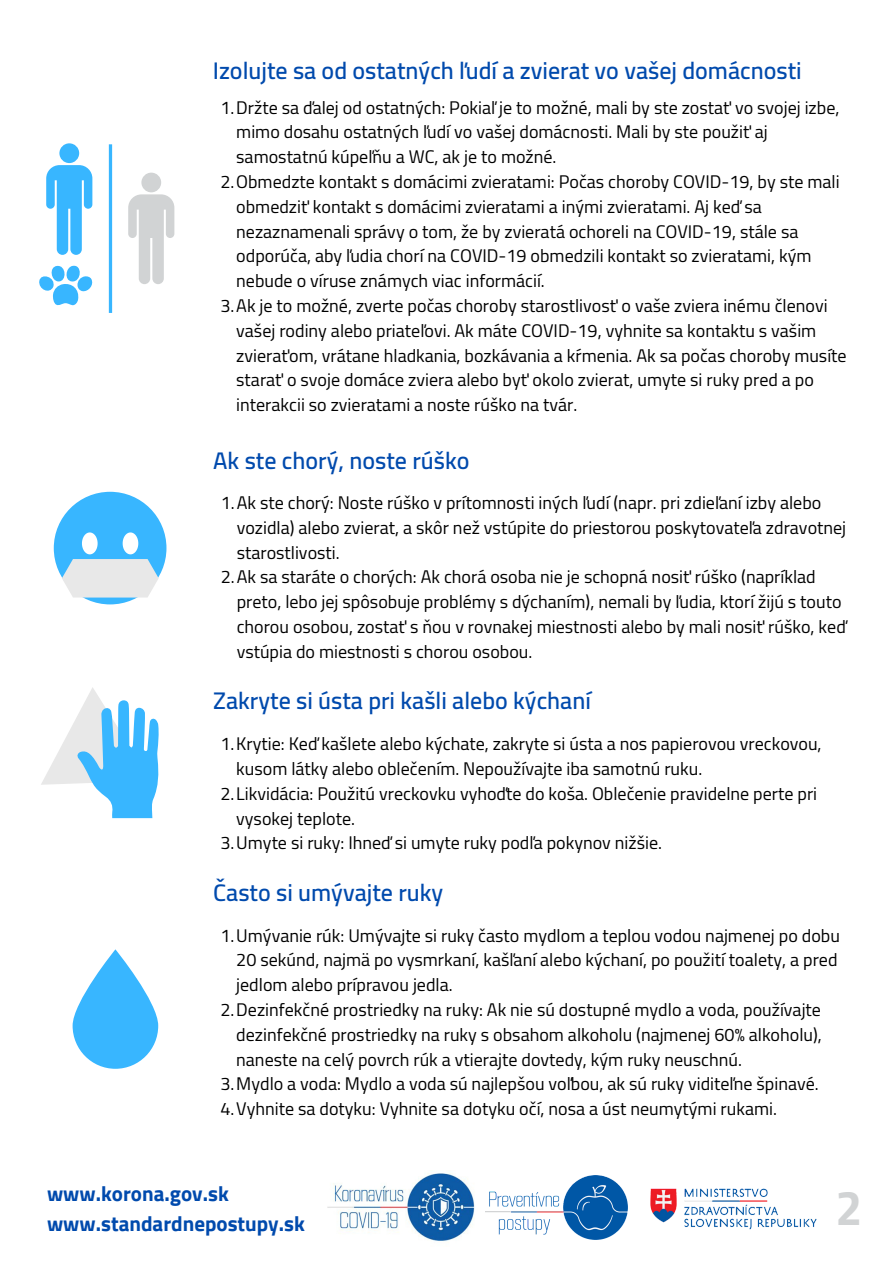
<style>
.page{position:relative;width:894px;height:1264px;background:#fff}
.page>*{position:absolute;margin:0;border:0;box-sizing:border-box;transform-origin:0 0}
.t1{font:700 48px "Cairo";color:#d1d3d4}
.t2{font:600 24px "Cairo";color:#004aad}
.t3{font:700 21px/29.8px "Cairo";color:#004aad}
.t4{font:18px "Cairo";color:#000}
</style>
<div class="page">
<div style="left:59px;top:143px;width:20px;height:20px;background:#38b6ff;border-radius:50%"></div>
<svg style="left:46px;top:165px;width:46px;height:90px"></svg>
<div style="left:141px;top:173px;width:20px;height:19px;background:#d1d3d4;border-radius:50%"></div>
<svg style="left:128px;top:194px;width:46px;height:90px"></svg>
<svg style="left:109px;top:144px;width:3px;height:169px"></svg>
<svg style="left:39px;top:266px;width:53px;height:39px"></svg>
<div style="left:54px;top:492px;width:112px;height:112px;background:#38b6ff;border-radius:50%"></div>
<svg style="left:62px;top:532px;width:97px;height:65px"></svg>
<svg style="left:41px;top:687px;width:117px;height:132px"></svg>
<svg style="left:73px;top:949px;width:85px;height:119px;fill:#38b6ff"></svg>
<img style="left:327px;top:1170px;width:148px;height:71px">
<img style="left:485px;top:1175px;width:142px;height:64px">
<img style="left:650px;top:1188px;width:167px;height:42px">
<h2 class="t2" style="left:213px;top:57px;width:590px">Izolujte sa od ostatných ľudí a zvierat vo vašej domácnosti</h2>
<p class="t4" style="left:220px;top:97px;width:620px">1.Držte sa ďalej od ostatných: Pokiaľ je to možné, mali by ste zostať vo svojej izbe,</p>
<p class="t4" style="left:236px;top:122px;width:533px">mimo dosahu ostatných ľudí vo vašej domácnosti. Mali by ste použiť aj</p>
<p class="t4" style="left:236px;top:146px;width:321px">samostatnú kúpeľňu a WC, ak je to možné.</p>
<p class="t4" style="left:220px;top:171px;width:620px">2.Obmedzte kontakt s domácimi zvieratami: Počas choroby COVID-19, by ste mali</p>
<p class="t4" style="left:236px;top:196px;width:527px">obmedziť kontakt s domácimi zvieratami a inými zvieratami. Aj keď sa</p>
<p class="t4" style="left:236px;top:221px;width:563px">nezaznamenali správy o tom, že by zvieratá ochoreli na COVID-19, stále sa</p>
<p class="t4" style="left:236px;top:246px;width:576px">odporúča, aby ľudia chorí na COVID-19 obmedzili kontakt so zvieratami, kým</p>
<p class="t4" style="left:236px;top:270px;width:310px">nebude o víruse známych viac informácií.</p>
<p class="t4" style="left:220px;top:295px;width:608px">3.Ak je to možné, zverte počas choroby starostlivosť o vaše zviera inému členovi</p>
<p class="t4" style="left:236px;top:320px;width:581px">vašej rodiny alebo priateľovi. Ak máte COVID-19, vyhnite sa kontaktu s vašim</p>
<p class="t4" style="left:236px;top:345px;width:611px">zvieraťom, vrátane hladkania, bozkávania a kŕmenia. Ak sa počas choroby musíte</p>
<p class="t4" style="left:236px;top:369px;width:579px">starať o svoje domáce zviera alebo byť okolo zvierat, umyte si ruky pred a po</p>
<p class="t4" style="left:236px;top:394px;width:342px">interakcii so zvieratami a noste rúško na tvár.</p>
<h2 class="t2" style="left:213px;top:446px;width:258px">Ak ste chorý, noste rúško</h2>
<p class="t4" style="left:221px;top:492px;width:602px">1.Ak ste chorý: Noste rúško v prítomnosti iných ľudí (napr. pri zdieľaní izby alebo</p>
<p class="t4" style="left:236px;top:517px;width:611px">vozidla) alebo zvierat, a skôr než vstúpite do priestorou poskytovateľa zdravotnej</p>
<p class="t4" style="left:236px;top:542px;width:104px">starostlivosti.</p>
<p class="t4" style="left:221px;top:566px;width:596px">2.Ak sa staráte o chorých: Ak chorá osoba nie je schopná nosiť rúško (napríklad</p>
<p class="t4" style="left:236px;top:591px;width:606px">preto, lebo jej spôsobuje problémy s dýchaním), nemali by ľudia, ktorí žijú s touto</p>
<p class="t4" style="left:236px;top:616px;width:610px">chorou osobou, zostať s ňou v rovnakej miestnosti alebo by mali nosiť rúško, keď</p>
<p class="t4" style="left:236px;top:641px;width:297px">vstúpia do miestnosti s chorou osobou.</p>
<h2 class="t2" style="left:213px;top:687px;width:379px">Zakryte si ústa pri kašli alebo kýchaní</h2>
<p class="t4" style="left:220px;top:733px;width:602px">1.Krytie: Keď kašlete alebo kýchate, zakryte si ústa a nos papierovou vreckovou,</p>
<p class="t4" style="left:236px;top:758px;width:467px">kusom látky alebo oblečením. Nepoužívajte iba samotnú ruku.</p>
<p class="t4" style="left:220px;top:783px;width:598px">2.Likvidácia: Použitú vreckovku vyhoďte do koša. Oblečenie pravidelne perte pri</p>
<p class="t4" style="left:236px;top:807px;width:120px">vysokej teplote.</p>
<p class="t4" style="left:220px;top:832px;width:443px">3.Umyte si ruky: Ihneď si umyte ruky podľa pokynov nižšie.</p>
<h2 class="t2" style="left:213px;top:878px;width:231px">Často si umývajte ruky</h2>
<p class="t4" style="left:220px;top:924px;width:620px">1.Umývanie rúk: Umývajte si ruky často mydlom a teplou vodou najmenej po dobu</p>
<p class="t4" style="left:236px;top:949px;width:602px">20 sekúnd, najmä po vysmrkaní, kašľaní alebo kýchaní, po použití toalety, a pred</p>
<p class="t4" style="left:236px;top:974px;width:218px">jedlom alebo prípravou jedla.</p>
<p class="t4" style="left:220px;top:999px;width:602px">2.Dezinfekčné prostriedky na ruky: Ak nie sú dostupné mydlo a voda, používajte</p>
<p class="t4" style="left:236px;top:1024px;width:587px">dezinfekčné prostriedky na ruky s obsahom alkoholu (najmenej 60% alkoholu),</p>
<p class="t4" style="left:236px;top:1048px;width:507px">naneste na celý povrch rúk a vtierajte dovtedy, kým ruky neuschnú.</p>
<p class="t4" style="left:220px;top:1073px;width:599px">3.Mydlo a voda: Mydlo a voda sú najlepšou voľbou, ak sú ruky viditeľne špinavé.</p>
<p class="t4" style="left:220px;top:1098px;width:558px">4.Vyhnite sa dotyku: Vyhnite sa dotyku očí, nosa a úst neumytými rukami.</p>
<p class="t3" style="left:47px;top:1178px;width:259px">www.korona.gov.sk www.standardnepostupy.sk</p>
<h1 class="t1" style="left:835px;top:1180px;width:28px">2</h1>
</div>
